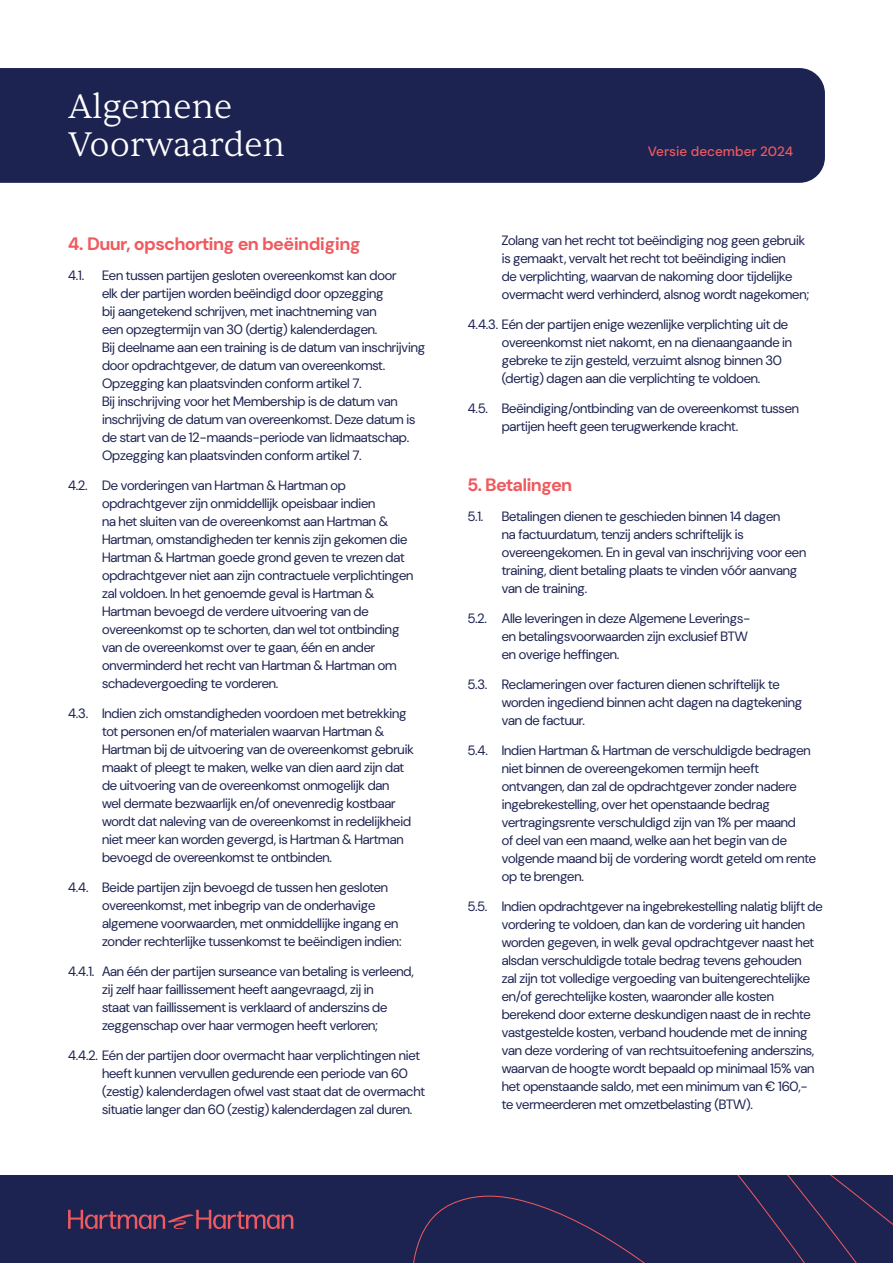
<style>
.page{position:relative;width:893px;height:1263px;background:#fff}
.page>*{position:absolute;margin:0;border:0;box-sizing:border-box;transform-origin:0 0}
.H1_-_Grote_koppen{font:300 34.5px/37.5px "Sentient";color:#fff}
.Alineakoppen{font:700 18px "DM Sans 36 pt";color:#f05a5f}
.Paragrafen{font:13.5px/18px "DM Sans 36 pt";letter-spacing:-.01em;color:#1d2351}
.t1{font:500 13.5px "DM Sans";color:#f05a5f}
</style>
<div class="page">
<div style="left:0;top:1176px;width:893px;height:87px;background:#1d2351"></div>
<svg style="left:413px;top:1176px;width:480px;height:87px"></svg>
<svg style="left:68px;top:1210px;width:225px;height:19px"></svg>
<div style="left:0;top:68px;width:825px;height:115px;background:#1d2351"></div>
<p class="H1_-_Grote_koppen" style="left:68px;top:88px;width:219px">Algemene<br>Voorwaarden</p>
<p class="Alineakoppen" style="left:68px;top:232px;width:294px">4. Duur, opschorting en beëindiging</p>
<p class="Paragrafen" style="left:68px;top:266px;width:18px">4.1.</p>
<p class="Paragrafen" style="left:102px;top:266px;width:325px">Een tussen partijen gesloten overeenkomst kan door<br>elk der partijen worden beëindigd door opzegging<br>bij aangetekend schrijven, met inachtneming van<br>een opzegtermijn van 30 (dertig) kalenderdagen.<br>Bij deelname aan een training is de datum van inschrijving door opdrachtgever, de datum van overeenkomst.<br>Opzegging kan plaatsvinden conform artikel 7.<br>Bij inschrijving voor het Membership is de datum van inschrijving de datum van overeenkomst. Deze datum is de start van de 12-maands-periode van lidmaatschap.<br>Opzegging kan plaatsvinden conform artikel 7.</p>
<p class="Paragrafen" style="left:102px;top:476px;width:313px;text-indent:-34px">4.2. De vorderingen van Hartman &amp; Hartman op opdrachtgever zijn onmiddellijk opeisbaar indien<br>na het sluiten van de overeenkomst aan Hartman &amp; Hartman, omstandigheden ter kennis zijn gekomen die Hartman &amp; Hartman goede grond geven te vrezen dat opdrachtgever niet aan zijn contractuele verplichtingen zal voldoen. In het genoemde geval is Hartman &amp; Hartman bevoegd de verdere uitvoering van de overeenkomst op te schorten, dan wel tot ontbinding van de overeenkomst over te gaan, één en ander onverminderd het recht van Hartman &amp; Hartman om schadevergoeding te vorderen.</p>
<p class="Paragrafen" style="left:102px;top:704px;width:313px;text-indent:-34px">4.3. Indien zich omstandigheden voordoen met betrekking tot personen en/of materialen waarvan Hartman &amp; Hartman bij de uitvoering van de overeenkomst gebruik maakt of pleegt te maken, welke van dien aard zijn dat de uitvoering van de overeenkomst onmogelijk dan<br>wel dermate bezwaarlijk en/of onevenredig kostbaar wordt dat naleving van de overeenkomst in redelijkheid niet meer kan worden gevergd, is Hartman &amp; Hartman bevoegd de overeenkomst te ontbinden.</p>
<p class="Paragrafen" style="left:102px;top:878px;width:301px;text-indent:-34px">4.4. Beide partijen zijn bevoegd de tussen hen gesloten overeenkomst, met inbegrip van de onderhavige algemene voorwaarden, met onmiddellijke ingang en zonder rechterlijke tussenkomst te beëindigen indien:</p>
<p class="Paragrafen" style="left:68px;top:962px;width:347px;text-align:center">4.4.1. Aan één der partijen surseance van betaling is verleend, zij zelf haar faillissement heeft aangevraagd, zij in<br>staat van faillissement is verklaard of anderszins de zeggenschap over haar vermogen heeft verloren;</p>
<p class="Paragrafen" style="left:102px;top:1046px;width:324px;text-indent:-34px">4.4.2. Eén der partijen door overmacht haar verplichtingen niet heeft kunnen vervullen gedurende een periode van 60 (zestig) kalenderdagen ofwel vast staat dat de overmacht situatie langer dan 60 (zestig) kalenderdagen zal duren.</p>
<p class="t1" style="left:648px;top:143px;width:147px">Versie december 2024</p>
<p class="Paragrafen" style="left:502px;top:231px;width:309px">Zolang van het recht tot beëindiging nog geen gebruik is gemaakt, vervalt het recht tot beëindiging indien<br>de verplichting, waarvan de nakoming door tijdelijke overmacht werd verhinderd, alsnog wordt nagekomen;</p>
<p class="Paragrafen" style="left:502px;top:315px;width:292px;text-indent:-34px">4.4.3. Eén der partijen enige wezenlijke verplichting uit de overeenkomst niet nakomt, en na dienaangaande in gebreke te zijn gesteld, verzuimt alsnog binnen 30 (dertig) dagen aan die verplichting te voldoen.</p>
<p class="Paragrafen" style="left:502px;top:399px;width:299px;text-indent:-34px">4.5. Beëindiging/ontbinding van de overeenkomst tussen partijen heeft geen terugwerkende kracht.</p>
<p class="Alineakoppen" style="left:468px;top:474px;width:106px">5. Betalingen</p>
<p class="Paragrafen" style="left:468px;top:507px;width:17px">5.1.</p>
<p class="Paragrafen" style="left:502px;top:507px;width:306px">Betalingen dienen te geschieden binnen 14 dagen<br>na factuurdatum, tenzij anders schriftelijk is overeengekomen. En in geval van inschrijving voor een training, dient betaling plaats te vinden vóór aanvang van de training.</p>
<p class="Paragrafen" style="left:502px;top:609px;width:250px;text-indent:-34px">5.2. Alle leveringen in deze Algemene Leverings&shy;en betalingsvoorwaarden zijn exclusief BTW en overige heffingen.</p>
<p class="Paragrafen" style="left:502px;top:675px;width:302px;text-indent:-34px">5.3. Reclameringen over facturen dienen schriftelijk te worden ingediend binnen acht dagen na dagtekening van de factuur.</p>
<p class="Paragrafen" style="left:502px;top:741px;width:316px;text-indent:-34px">5.4. Indien Hartman &amp; Hartman de verschuldigde bedragen niet binnen de overeengekomen termijn heeft ontvangen, dan zal de opdrachtgever zonder nadere ingebrekestelling, over het openstaande bedrag vertragingsrente verschuldigd zijn van 1% per maand<br>of deel van een maand, welke aan het begin van de volgende maand bij de vordering wordt geteld om rente op te brengen.</p>
<p class="Paragrafen" style="left:502px;top:897px;width:322px;text-indent:-34px">5.5. Indien opdrachtgever na ingebrekestelling nalatig blijft de vordering te voldoen, dan kan de vordering uit handen worden gegeven, in welk geval opdrachtgever naast het alsdan verschuldigde totale bedrag tevens gehouden<br>zal zijn tot volledige vergoeding van buitengerechtelijke en/of gerechtelijke kosten, waaronder alle kosten berekend door externe deskundigen naast de in rechte vastgestelde kosten, verband houdende met de inning van deze vordering of van rechtsuitoefening anderszins, waarvan de hoogte wordt bepaald op minimaal 15% van het openstaande saldo, met een minimum van € 160,- te vermeerderen met omzetbelasting (BTW).</p>
</div>
